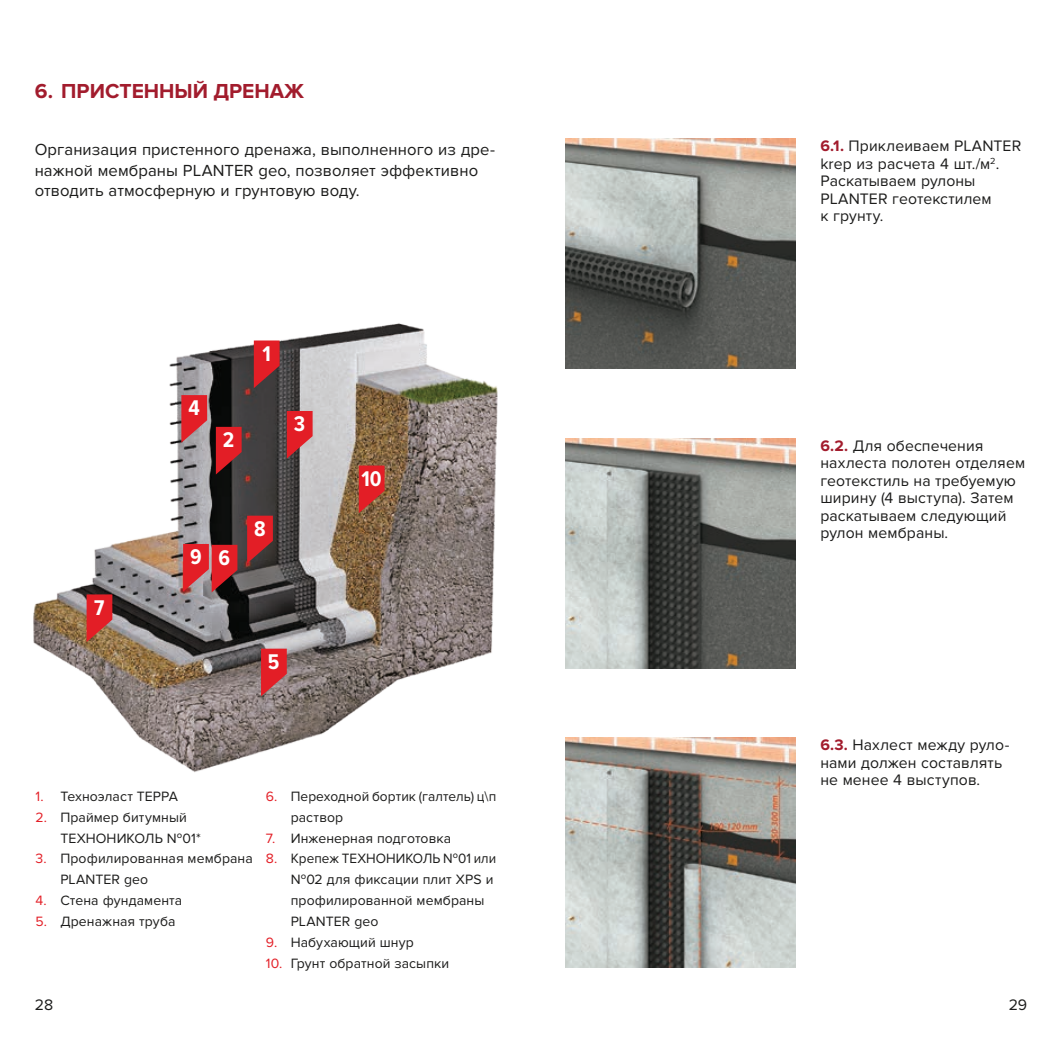
<style>
.page{position:relative;width:1062px;height:1042px;background:#fff}
.page>*{position:absolute;margin:0;border:0;box-sizing:border-box;transform-origin:0 0}
.t1{font:700 22.05px "Proxima Nova Cond";color:#fff}
.t2{font:700 21px "Proxima Nova";color:#a21c2d}
.t3{font:16.62px/20.8px "Proxima Nova";letter-spacing:.005em;color:#1c1c1b}
.t4{font:15.75px/17.5px "Proxima Nova";letter-spacing:.005em;color:#1c1c1b}
.t5{font:14px/20.8px "Proxima Nova";letter-spacing:.005em;color:#1c1c1b}
.t6{font:14px/20.8px "Proxima Nova";letter-spacing:.005em;color:#1c1c1b;scale:.96 1}
.s1{color:#e31e26}
.s2{font-weight:700;color:#a21c2d}
</style>
<div class="page">
<img style="left:566px;top:438px;width:229px;height:230px">
<img style="left:566px;top:738px;width:229px;height:229px">
<img style="left:566px;top:139px;width:229px;height:230px">
<img style="left:33px;top:323px;width:465px;height:449px">
<svg style="left:254px;top:340px;width:25px;height:48px"></svg>
<svg style="left:287px;top:411px;width:25px;height:48px"></svg>
<svg style="left:181px;top:395px;width:26px;height:48px"></svg>
<svg style="left:261px;top:648px;width:26px;height:48px"></svg>
<svg style="left:183px;top:544px;width:54px;height:48px"></svg>
<svg style="left:359px;top:465px;width:25px;height:48px"></svg>
<svg style="left:216px;top:427px;width:26px;height:47px"></svg>
<svg style="left:247px;top:516px;width:26px;height:47px"></svg>
<svg style="left:87px;top:594px;width:25px;height:48px"></svg>
<h2 class="t2" style="left:35px;top:79px;width:271px">6. ПРИСТЕННЫЙ ДРЕНАЖ</h2>
<p class="t3" style="left:35px;top:139px;width:462px">Организация пристенного дренажа, выполненного из дре&shy;нажной мембраны PLANTER geo, позволяет эффективно отводить атмосферную и грунтовую воду.</p>
<h1 class="t1" style="left:94px;top:595px;width:12px">7</h1>
<h1 class="t1" style="left:188px;top:396px;width:13px">4</h1>
<h1 class="t1" style="left:223px;top:428px;width:13px">2</h1>
<h1 class="t1" style="left:262px;top:341px;width:10px">1</h1>
<h1 class="t1" style="left:294px;top:412px;width:13px">3</h1>
<h1 class="t1" style="left:190px;top:545px;width:42px">9 6</h1>
<h1 class="t1" style="left:254px;top:516px;width:13px">8</h1>
<h1 class="t1" style="left:268px;top:649px;width:13px">5</h1>
<h1 class="t1" style="left:361px;top:466px;width:22px">10</h1>
<p class="t5" style="left:36px;top:786px;width:144px"><span class="s1">1.</span> Техноэласт ТЕРРА</p>
<p class="t5" style="left:60px;top:807px;width:142px;text-indent:-25px"><span class="s1">2.</span> Праймер битумный<br>ТЕХНОНИКОЛЬ №01*</p>
<p class="t5" style="left:60px;top:848px;width:194px;text-indent:-25px"><span class="s1">3.</span> Профилированная мембрана<br>PLANTER geo</p>
<p class="t5" style="left:36px;top:890px;width:148px"><span class="s1">4.</span> Стена фундамента</p>
<p class="t5" style="left:36px;top:911px;width:141px"><span class="s1">5.</span> Дренажная труба</p>
<p class="t5" style="left:291px;top:786px;width:207px;text-indent:-25px"><span class="s1">6.</span> Переходной бортик (галтель) ц\п раствор</p>
<p class="t5" style="left:266px;top:827px;width:187px"><span class="s1">7.</span> Инженерная подготовка</p>
<p class="t6" style="left:291px;top:848px;width:215px;text-indent:-25px"><span class="s1">8.</span> Крепеж ТЕХНОНИКОЛЬ №01 или №02 для фиксации плит XPS и профилированной мембраны<br>PLANTER geo</p>
<p class="t5" style="left:266px;top:932px;width:149px"><span class="s1">9.</span> Набухающий шнур</p>
<p class="t5" style="left:266px;top:952px;width:185px"><span class="s1">10.</span> Грунт обратной засыпки</p>
<p class="t4" style="left:820px;top:138px;width:202px"><span class="s2">6.1.</span> Приклеиваем PLANTER krep из расчета 4 шт./м<sup>2</sup>.<br>Раскатываем рулоны<br>PLANTER геотекстилем<br>к грунту.</p>
<p class="t4" style="left:820px;top:437px;width:206px"><span class="s2">6.2.</span> Для обеспечения нахлеста полотен отделяем геотекстиль на требуемую ширину (4 выступа). Затем раскатываем следующий рулон мембраны.</p>
<p class="t4" style="left:820px;top:736px;width:190px"><span class="s2">6.3.</span> Нахлест между руло&shy;нами должен составлять не менее 4 выступов.</p>
<p class="t4" style="left:35px;top:996px;width:20px">28</p>
<p class="t4" style="left:1008px;top:996px;width:20px">29</p>
</div>
